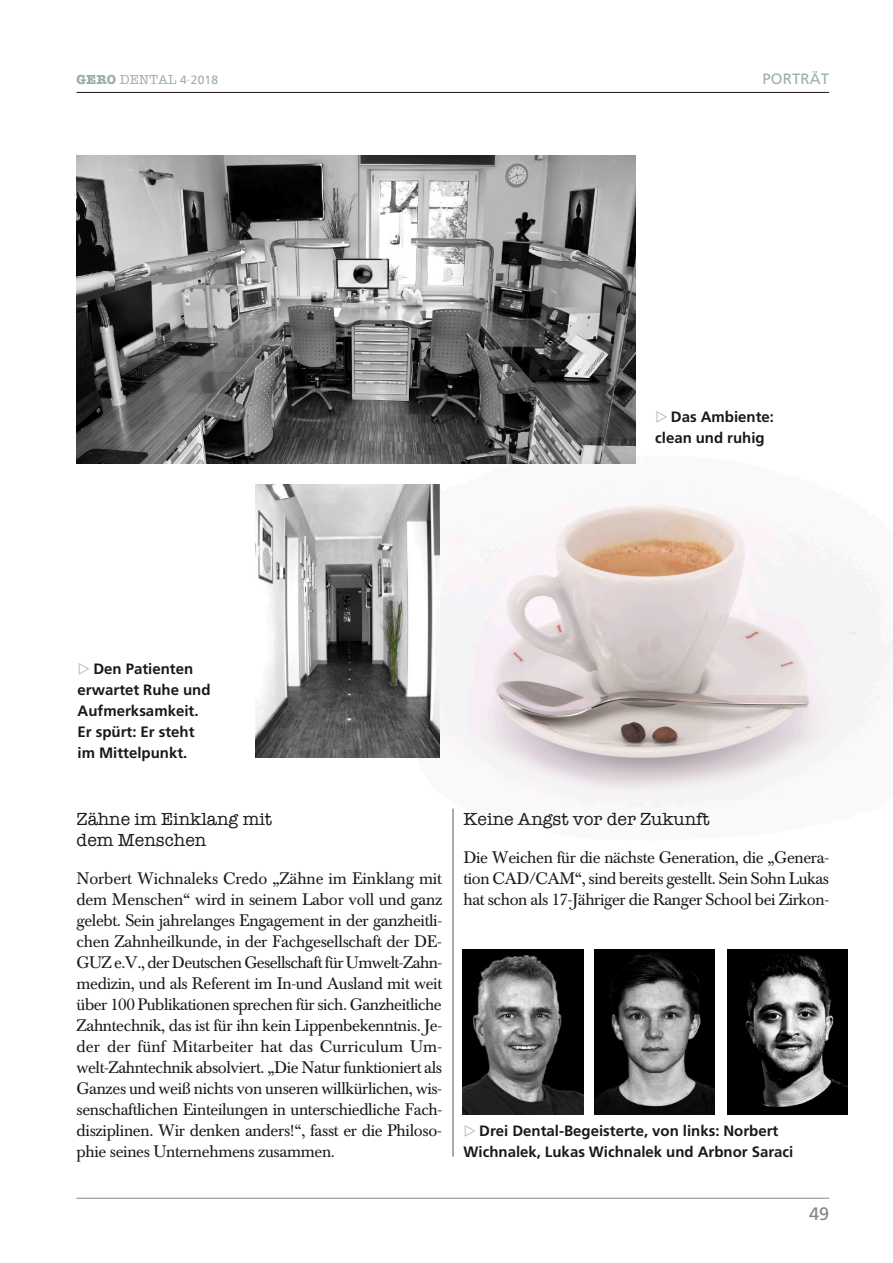
<style>
.page{position:relative;width:893px;height:1263px;background:#fff}
.page>*{position:absolute;margin:0;border:0;box-sizing:border-box;transform-origin:0 0}
.t1{font:18px/21px "American Typewriter";color:#1a1918}
.t2{font:18px "Frutiger";color:#868686}
.t3{font:16.5px/21px "Baskerville BE";letter-spacing:-.02em;color:#1a1918;text-align:justify}
.t4{font:700 15px/21px "Frutiger";color:#1a1918}
.t5{font:15px "Frutiger";letter-spacing:.01em;color:#9badae}
.t6{font:13.5px "American Typewriter";letter-spacing:.01em;color:#9badae}
.s1{font-weight:700}
.s2{font-family:"Frutiger";font-size:12px}
.s3{font-family:"All You Need";font-weight:400;color:#9badae}
</style>
<div class="page">
<img style="left:332px;top:484px;width:561px;height:364px">
<hr style="left:77px;top:1198px;width:752px;height:1px;background:#868686">
<hr style="left:77px;top:92px;width:752px;height:1px;background:#1a1918">
<hr style="left:453px;top:808px;width:1px;height:349px;background:#565655">
<img style="left:77px;top:155px;width:559px;height:309px">
<img style="left:255px;top:485px;width:185px;height:273px">
<img style="left:462px;top:949px;width:121px;height:165px">
<img style="left:594px;top:949px;width:121px;height:165px">
<img style="left:727px;top:949px;width:121px;height:165px">
<p class="t6" style="left:77px;top:69px;width:143px"><span class="s1">GERO</span> DENTAL <span class="s2">4·2018</span></p>
<p class="t5" style="left:762px;top:70px;width:68px">PORTRÄT</p>
<p class="t4" style="left:655px;top:406px;width:120px"><span class="s3">i</span> Das Ambiente: clean und ruhig</p>
<p class="t4" style="left:78px;top:658px;width:134px"><span class="s3">i</span> Den Patienten erwartet Ruhe und<br>Aufmerksamkeit.<br>Er spürt: Er steht im Mittelpunkt.</p>
<p class="t1" style="left:77px;top:808px;width:197px">Zähne im Einklang mit dem Menschen</p>
<p class="t3" style="left:77px;top:868px;width:367px">Norbert Wichnaleks Credo „Zähne im Einklang mit dem Menschen“ wird in seinem Labor voll und ganz gelebt. Sein jahrelanges Engagement in der ganzheitli&shy;chen Zahnheilkunde, in der Fachgesellschaft der DE-GUZ e.V., der Deutschen Gesellschaft für Umwelt-Zahn&shy;medizin, und als Referent im In-und Ausland mit weit über 100 Publikationen sprechen für sich. Ganzheitliche Zahntechnik, das ist für ihn kein Lippenbekenntnis. Je&shy;der der fünf Mitarbeiter hat das Curriculum Um&shy;welt-Zahntechnik absolviert. „Die Natur funktioniert als Ganzes und weiß nichts von unseren willkürlichen, wis&shy;senschaftlichen Einteilungen in unterschiedliche Fach&shy;disziplinen. Wir denken anders!“, fasst er die Philoso&shy;phie seines Unternehmens zusammen.</p>
<p class="t1" style="left:463px;top:808px;width:248px">Keine Angst vor der Zukunft</p>
<p class="t3" style="left:463px;top:847px;width:367px">Die Weichen für die nächste Generation, die „Genera&shy;tion CAD/CAM“, sind bereits gestellt. Sein Sohn Lukas hat schon als 17-Jähriger die Ranger School bei Zirkon-</p>
<p class="t4" style="left:463px;top:1120px;width:331px"><span class="s3">i</span> Drei Dental-Begeisterte, von links: Norbert<br>Wichnalek, Lukas Wichnalek und Arbnor Saraci</p>
<p class="t2" style="left:809px;top:1203px;width:22px">49</p>
</div>
